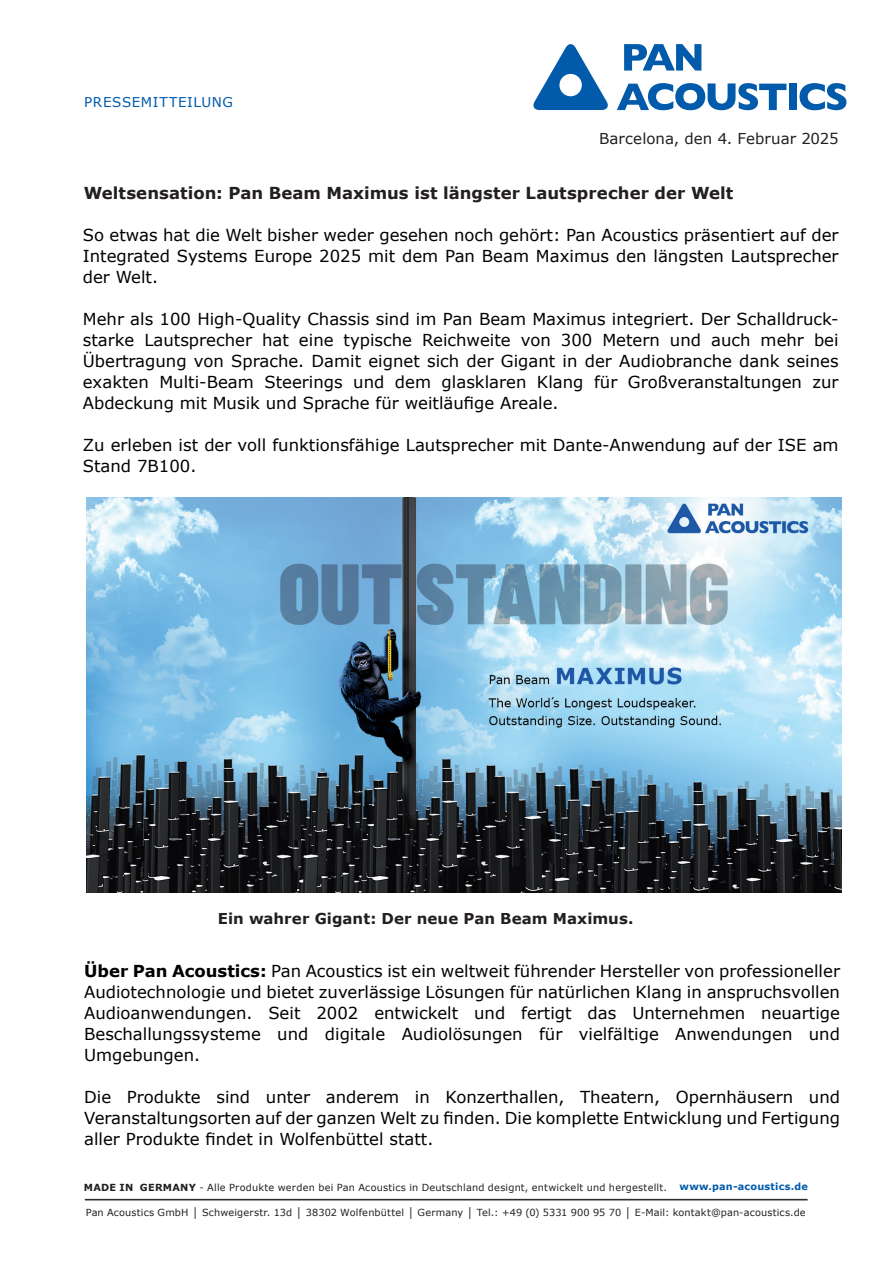
<style>
.page{position:relative;width:893px;height:1263px;background:#fff}
.page>*{position:absolute;margin:0;border:0;box-sizing:border-box;transform-origin:0 0}
.t1{font:16.5px/21px "Verdana";color:#000;text-align:justify}
.t2{font:700 16.5px "Verdana";letter-spacing:.005em;color:#231f20}
.t3{font:700 15px "Verdana";letter-spacing:.005em;color:#231f20}
.t4{font:15px "Verdana";color:#231f20}
.t5{font:13.5px "Verdana";letter-spacing:.045em;color:#015aaa}
.t6{font:9.75px "Verdana";letter-spacing:.02em;color:#231f20}
.t7{font:700 9.75px "Verdana";letter-spacing:.02em;color:#015aaa}
.s1{font-weight:700}
</style>
<div class="page">
<hr style="left:85px;top:1199px;width:723px;height:1px;background:#231f20">
<svg style="left:624px;top:44px;width:77px;height:27px"></svg>
<svg style="left:617px;top:83px;width:169px;height:27px"></svg>
<div style="left:789px;top:84px;width:8px;height:26px;background:#015aaa"></div>
<svg style="left:799px;top:83px;width:47px;height:27px"></svg>
<svg style="left:533px;top:44px;width:75px;height:66px"></svg>
<img style="left:87px;top:497px;width:755px;height:396px">
<p class="t5" style="left:84px;top:93px;width:150px">PRESSEMITTEILUNG</p>
<p class="t4" style="left:599px;top:128px;width:241px">Barcelona, den 4. Februar 2025</p>
<p class="t2" style="left:84px;top:181px;width:651px">Weltsensation: Pan Beam Maximus ist längster Lautsprecher der Welt</p>
<p class="t1" style="left:83px;top:224px;width:757px">So etwas hat die Welt bisher weder gesehen noch gehört: Pan Acoustics präsentiert auf der Integrated Systems Europe 2025 mit dem Pan Beam Maximus den längsten Lautsprecher der Welt.</p>
<p class="t1" style="left:83px;top:308px;width:757px">Mehr als 100 High-Quality Chassis sind im Pan Beam Maximus integriert. Der Schalldruck&shy;starke Lautsprecher hat eine typische Reichweite von 300 Metern und auch mehr bei Übertragung von Sprache. Damit eignet sich der Gigant in der Audiobranche dank seines exakten Multi-Beam Steerings und dem glasklaren Klang für Großveranstaltungen zur Abdeckung mit Musik und Sprache für weitläufige Areale.</p>
<p class="t1" style="left:83px;top:434px;width:757px">Zu erleben ist der voll funktionsfähige Lautsprecher mit Dante-Anwendung auf der ISE am<br>Stand 7B100.</p>
<p class="t3" style="left:218px;top:908px;width:417px">Ein wahrer Gigant: Der neue Pan Beam Maximus.</p>
<p class="t1" style="left:84px;top:960px;width:757px"><span class="s1">Über Pan Acoustics:</span> Pan Acoustics ist ein weltweit führender Hersteller von professioneller Audiotechnologie und bietet zuverlässige Lösungen für natürlichen Klang in anspruchsvollen Audioanwendungen. Seit 2002 entwickelt und fertigt das Unternehmen neuartige Beschallungssysteme und digitale Audiolösungen für vielfältige Anwendungen und Umgebungen.</p>
<p class="t1" style="left:84px;top:1086px;width:757px">Die Produkte sind unter anderem in Konzerthallen, Theatern, Opernhäusern und Veranstaltungsorten auf der ganzen Welt zu finden. Die komplette Entwicklung und Fertigung aller Produkte findet in Wolfenbüttel statt.</p>
<p class="t6" style="left:84px;top:1180px;width:584px"><span class="s1">MADE IN GERMANY</span> - Alle Produkte werden bei Pan Acoustics in Deutschland designt, entwickelt und hergestellt.</p>
<p class="t7" style="left:679px;top:1180px;width:130px">www.pan-acoustics.de</p>
<p class="t6" style="left:86px;top:1205px;width:721px">Pan Acoustics GmbH │ Schweigerstr. 13d │ 38302 Wolfenbüttel │ Germany │ Tel.: +49 (0) 5331 900 95 70 │ E-Mail: kontakt@pan-acoustics.de</p>
</div>
